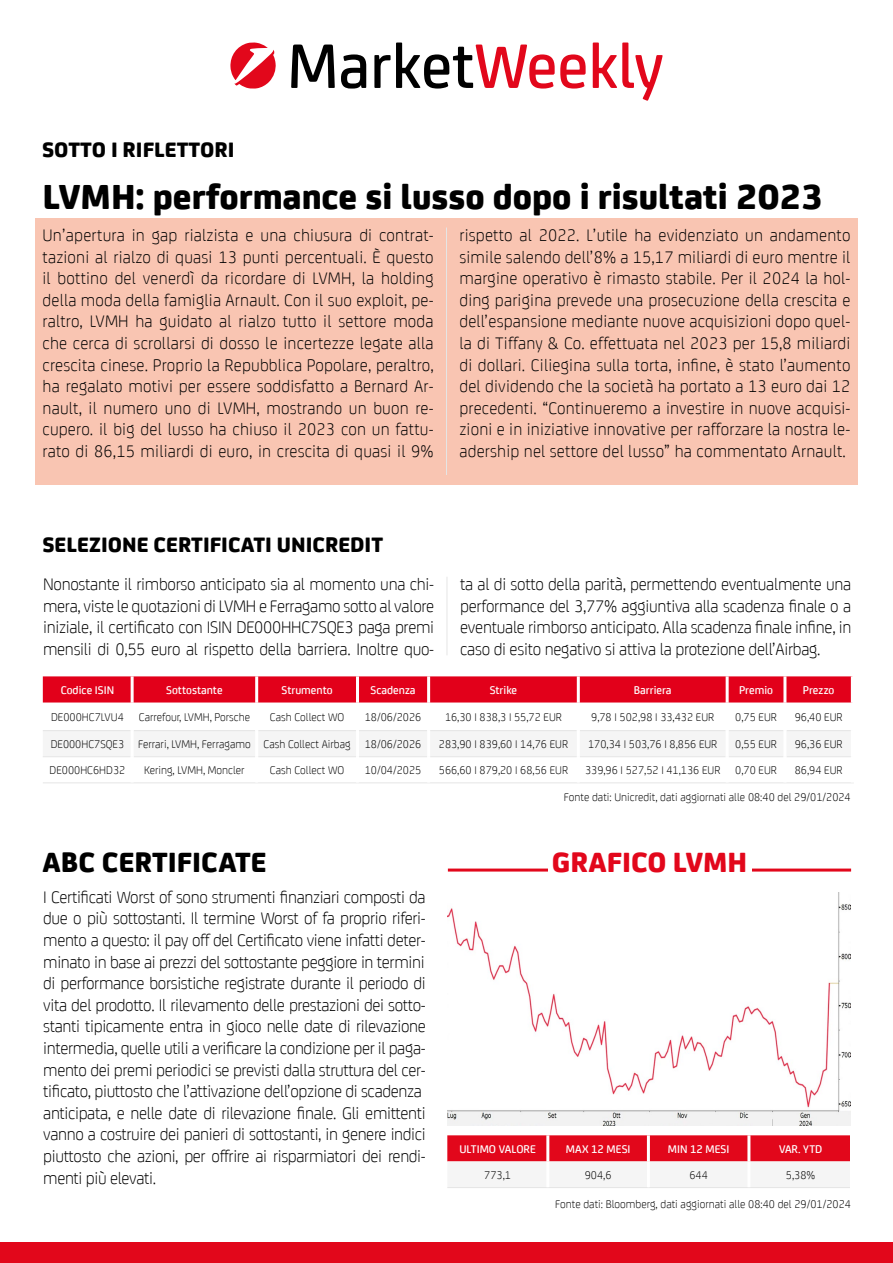
<style>
.page{position:relative;width:893px;height:1263px;background:#fff}
.page>*{position:absolute;margin:0;border:0;box-sizing:border-box;transform-origin:0 0}
.t1{font:800 37.5px "Uni Credit";color:#000}
.t2{font:800 30px "Uni Credit";color:#000}
.t3{font:800 30px "Uni Credit";color:#e2071b}
.t4{font:800 22.5px "Uni Credit";color:#000}
.t5{font:300 18px/21.6px "Uni Credit";letter-spacing:-.02em;color:#000;text-align:justify}
.t6{font:300 12px "Uni Credit";color:#000}
.t7{font:500 12px "Uni Credit";color:#fff}
</style>
<div class="page">
<img style="left:448px;top:892px;width:403px;height:233px">
<div style="left:35px;top:218px;width:823px;height:266px;background:#f9c5b2"></div>
<div style="left:0;top:1242px;width:893px;height:21px;background:#e2071b"></div>
<hr style="left:446px;top:227px;width:1px;height:248px;background:#e5e5e5">
<div style="left:43px;top:676px;width:808px;height:26px;background:#e2001a"></div>
<svg style="left:43px;top:731px;width:808px;height:1px"></svg>
<hr style="left:43px;top:730px;width:88px;height:1px;background:#e5e5e5">
<hr style="left:134px;top:730px;width:121px;height:1px;background:#e5e5e5">
<hr style="left:258px;top:730px;width:98px;height:1px;background:#e5e5e5">
<hr style="left:359px;top:730px;width:68px;height:1px;background:#e5e5e5">
<hr style="left:430px;top:730px;width:147px;height:1px;background:#e5e5e5">
<hr style="left:580px;top:730px;width:146px;height:1px;background:#e5e5e5">
<hr style="left:729px;top:730px;width:54px;height:1px;background:#e5e5e5">
<hr style="left:786px;top:730px;width:65px;height:1px;background:#e5e5e5">
<hr style="left:43px;top:756px;width:88px;height:1px;background:#e5e5e5">
<hr style="left:134px;top:756px;width:121px;height:1px;background:#e5e5e5">
<hr style="left:258px;top:756px;width:98px;height:1px;background:#e5e5e5">
<hr style="left:359px;top:756px;width:68px;height:1px;background:#e5e5e5">
<hr style="left:430px;top:756px;width:147px;height:1px;background:#e5e5e5">
<hr style="left:580px;top:756px;width:146px;height:1px;background:#e5e5e5">
<hr style="left:729px;top:756px;width:54px;height:1px;background:#e5e5e5">
<hr style="left:786px;top:756px;width:65px;height:1px;background:#e5e5e5">
<hr style="left:43px;top:782px;width:89px;height:1px;background:#e5e5e5">
<hr style="left:132px;top:782px;width:125px;height:1px;background:#e5e5e5">
<hr style="left:257px;top:782px;width:100px;height:1px;background:#e5e5e5">
<hr style="left:357px;top:782px;width:72px;height:1px;background:#e5e5e5">
<hr style="left:429px;top:782px;width:149px;height:1px;background:#e5e5e5">
<hr style="left:578px;top:782px;width:149px;height:1px;background:#e5e5e5">
<hr style="left:727px;top:782px;width:58px;height:1px;background:#e5e5e5">
<hr style="left:785px;top:782px;width:69px;height:1px;background:#e5e5e5">
<hr style="left:131px;top:676px;width:3px;height:26px;background:#fff">
<hr style="left:255px;top:676px;width:3px;height:26px;background:#fff">
<hr style="left:356px;top:676px;width:3px;height:26px;background:#fff">
<hr style="left:427px;top:676px;width:3px;height:26px;background:#fff">
<hr style="left:577px;top:676px;width:3px;height:26px;background:#fff">
<hr style="left:726px;top:676px;width:3px;height:26px;background:#fff">
<hr style="left:783px;top:676px;width:3px;height:26px;background:#fff">
<hr style="left:131px;top:731px;width:3px;height:26px;background:#fff">
<hr style="left:255px;top:731px;width:3px;height:26px;background:#fff">
<hr style="left:356px;top:731px;width:3px;height:26px;background:#fff">
<hr style="left:427px;top:731px;width:3px;height:26px;background:#fff">
<hr style="left:577px;top:731px;width:3px;height:26px;background:#fff">
<hr style="left:726px;top:731px;width:3px;height:26px;background:#fff">
<hr style="left:783px;top:731px;width:3px;height:26px;background:#fff">
<svg style="left:447px;top:1135px;width:403px;height:27px;background:#e31225"></svg>
<hr style="left:447px;top:1187px;width:101px;height:1px;background:#e5e5e5">
<hr style="left:548px;top:1187px;width:100px;height:1px;background:#e5e5e5">
<hr style="left:648px;top:1187px;width:101px;height:1px;background:#e5e5e5">
<hr style="left:749px;top:1187px;width:105px;height:1px;background:#e5e5e5">
<hr style="left:546px;top:1135px;width:3px;height:26px;background:#fff">
<hr style="left:647px;top:1135px;width:3px;height:26px;background:#fff">
<hr style="left:747px;top:1135px;width:3px;height:26px;background:#fff">
<hr style="left:546px;top:1161px;width:3px;height:26px;background:#fff">
<hr style="left:647px;top:1161px;width:3px;height:26px;background:#fff">
<hr style="left:747px;top:1161px;width:3px;height:26px;background:#fff">
<hr style="left:447px;top:577px;width:1px;height:78px;background:#e5e5e5">
<svg style="left:230px;top:42px;width:46px;height:47px"></svg>
<svg style="left:291px;top:45px;width:44px;height:43px"></svg>
<svg style="left:341px;top:54px;width:25px;height:35px"></svg>
<svg style="left:374px;top:43px;width:212px;height:46px"></svg>
<svg style="left:593px;top:43px;width:69px;height:58px"></svg>
<hr style="left:448px;top:868px;width:403px;height:3px;background:#e2071b">
<div style="left:547px;top:846px;width:204px;height:28px;background:#fff"></div>
<div style="left:850px;top:1129px;width:5px;height:71px;background:#fff"></div>
<p class="t4" style="left:42px;top:131px;width:194px">SOTTO I RIFLETTORI</p>
<h1 class="t1" style="left:43px;top:167px;width:782px">LVMH: performance si lusso dopo i risultati 2023</h1>
<p class="t5" style="left:43px;top:223px;width:393px">Un’apertura in gap rialzista e una chiusura di contrat&shy;tazioni al rialzo di quasi 13 punti percentuali. È questo il bottino del venerdì da ricordare di LVMH, la holding della moda della famiglia Arnault. Con il suo exploit, pe&shy;raltro, LVMH ha guidato al rialzo tutto il settore moda che cerca di scrollarsi di dosso le incertezze legate alla crescita cinese. Proprio la Repubblica Popolare, peraltro, ha regalato motivi per essere soddisfatto a Bernard Ar&shy;nault, il numero uno di LVMH, mostrando un buon re&shy;cupero. il big del lusso ha chiuso il 2023 con un fattu&shy;rato di 86,15 miliardi di euro, in crescita di quasi il 9%</p>
<p class="t5" style="left:459px;top:223px;width:393px">rispetto al 2022. L’utile ha evidenziato un andamento simile salendo dell’8% a 15,17 miliardi di euro mentre il margine operativo è rimasto stabile. Per il 2024 la hol&shy;ding parigina prevede una prosecuzione della crescita e dell’espansione mediante nuove acquisizioni dopo quel&shy;la di Tiffany &amp; Co. effettuata nel 2023 per 15,8 miliardi di dollari. Ciliegina sulla torta, infine, è stato l’aumento del dividendo che la società ha portato a 13 euro dai 12 precedenti. “Continueremo a investire in nuove acquisi&shy;zioni e in iniziative innovative per rafforzare la nostra le&shy;adership nel settore del lusso” ha commentato Arnault.</p>
<p class="t4" style="left:42px;top:527px;width:342px">SELEZIONE CERTIFICATI UNICREDIT</p>
<p class="t5" style="left:43px;top:572px;width:393px">Nonostante il rimborso anticipato sia al momento una chi&shy;mera, viste le quotazioni di LVMH e Ferragamo sotto al valore iniziale, il certificato con ISIN DE000HHC7SQE3 paga premi mensili di 0,55 euro al rispetto della barriera. Inoltre quo-</p>
<p class="t5" style="left:460px;top:572px;width:393px">ta al di sotto della parità, permettendo eventualmente una performance del 3,77% aggiuntiva alla scadenza finale o a eventuale rimborso anticipato. Alla scadenza finale infine, in caso di esito negativo si attiva la protezione dell’Airbag.</p>
<p class="t7" style="left:61px;top:681px;width:55px">Codice ISIN</p>
<p class="t7" style="left:166px;top:681px;width:58px">Sottostante</p>
<p class="t7" style="left:282px;top:681px;width:53px">Strumento</p>
<p class="t7" style="left:370px;top:681px;width:47px">Scadenza</p>
<p class="t7" style="left:490px;top:681px;width:29px">Strike</p>
<p class="t7" style="left:634px;top:681px;width:39px">Barriera</p>
<p class="t7" style="left:739px;top:681px;width:35px">Premio</p>
<p class="t7" style="left:803px;top:681px;width:33px">Prezzo</p>
<p class="t6" style="left:51px;top:708px;width:200px">DE000HC7LVU4 Carrefour, LVMH, Porsche</p>
<p class="t6" style="left:270px;top:708px;width:76px">Cash Collect WO</p>
<p class="t6" style="left:365px;top:708px;width:58px">18/06/2026</p>
<p class="t6" style="left:445px;top:708px;width:118px">16,30 I 838,3 I 55,72 EUR</p>
<p class="t6" style="left:591px;top:708px;width:125px">9,78 I 502,98 I 33,432 EUR</p>
<p class="t6" style="left:735px;top:708px;width:43px">0,75 EUR</p>
<p class="t6" style="left:795px;top:708px;width:49px">96,40 EUR</p>
<p class="t6" style="left:51px;top:736px;width:372px">DE000HC7SQE3 Ferrari, LVMH, Ferragamo Cash Collect Airbag 18/06/2026</p>
<p class="t6" style="left:439px;top:736px;width:131px">283,90 I 839,60 I 14,76 EUR</p>
<p class="t6" style="left:588px;top:736px;width:131px">170,34 I 503,76 I 8,856 EUR</p>
<p class="t6" style="left:735px;top:736px;width:43px">0,55 EUR</p>
<p class="t6" style="left:795px;top:736px;width:49px">96,36 EUR</p>
<p class="t6" style="left:50px;top:762px;width:77px">DE000HC6HD32</p>
<p class="t6" style="left:144px;top:762px;width:102px">Kering, LVMH, Moncler</p>
<p class="t6" style="left:270px;top:762px;width:76px">Cash Collect WO</p>
<p class="t6" style="left:365px;top:762px;width:58px">10/04/2025</p>
<p class="t6" style="left:439px;top:762px;width:131px">566,60 I 879,20 I 68,56 EUR</p>
<p class="t6" style="left:585px;top:762px;width:193px">339,96 I 527,52 I 41,136 EUR 0,70 EUR</p>
<p class="t6" style="left:795px;top:762px;width:49px">86,94 EUR</p>
<h2 class="t2" style="left:43px;top:838px;width:225px">ABC CERTIFICATE</h2>
<p class="t5" style="left:43px;top:885px;width:384px;text-align:left">I Certificati Worst of sono strumenti finanziari composti da due o più sottostanti. Il termine Worst of fa proprio riferi&shy;mento a questo: il pay off del Certificato viene infatti deter&shy;minato in base ai prezzi del sottostante peggiore in termini di performance borsistiche registrate durante il periodo di vita del prodotto. Il rilevamento delle prestazioni dei sotto&shy;stanti tipicamente entra in gioco nelle date di rilevazione intermedia, quelle utili a verificare la condizione per il paga&shy;mento dei premi periodici se previsti dalla struttura del cer&shy;tificato, piuttosto che l’attivazione dell’opzione di scadenza anticipata, e nelle date di rilevazione finale. Gli emittenti vanno a costruire dei panieri di sottostanti, in genere indici piuttosto che azioni, per offrire ai risparmiatori dei rendi&shy;menti più elevati.</p>
<p class="t6" style="left:564px;top:789px;width:288px">Fonte dati: Unicredit, dati aggiornati alle 08:40 del 29/01/2024</p>
<h2 class="t3" style="left:552px;top:838px;width:197px">GRAFICO LVMH</h2>
<p class="t7" style="left:459px;top:1140px;width:78px">ULTIMO VALORE</p>
<p class="t7" style="left:566px;top:1140px;width:66px">MAX 12 MESI</p>
<p class="t7" style="left:668px;top:1140px;width:63px">MIN 12 MESI</p>
<p class="t7" style="left:779px;top:1140px;width:45px">VAR. YTD</p>
<p class="t6" style="left:484px;top:1166px;width:28px">773,1</p>
<p class="t6" style="left:585px;top:1166px;width:28px">904,6</p>
<p class="t6" style="left:689px;top:1166px;width:20px">644</p>
<p class="t6" style="left:786px;top:1166px;width:31px">5,38%</p>
<p class="t6" style="left:555px;top:1195px;width:297px">Fonte dati: Bloomberg, dati aggiornati alle 08:40 del 29/01/2024</p>
</div>
